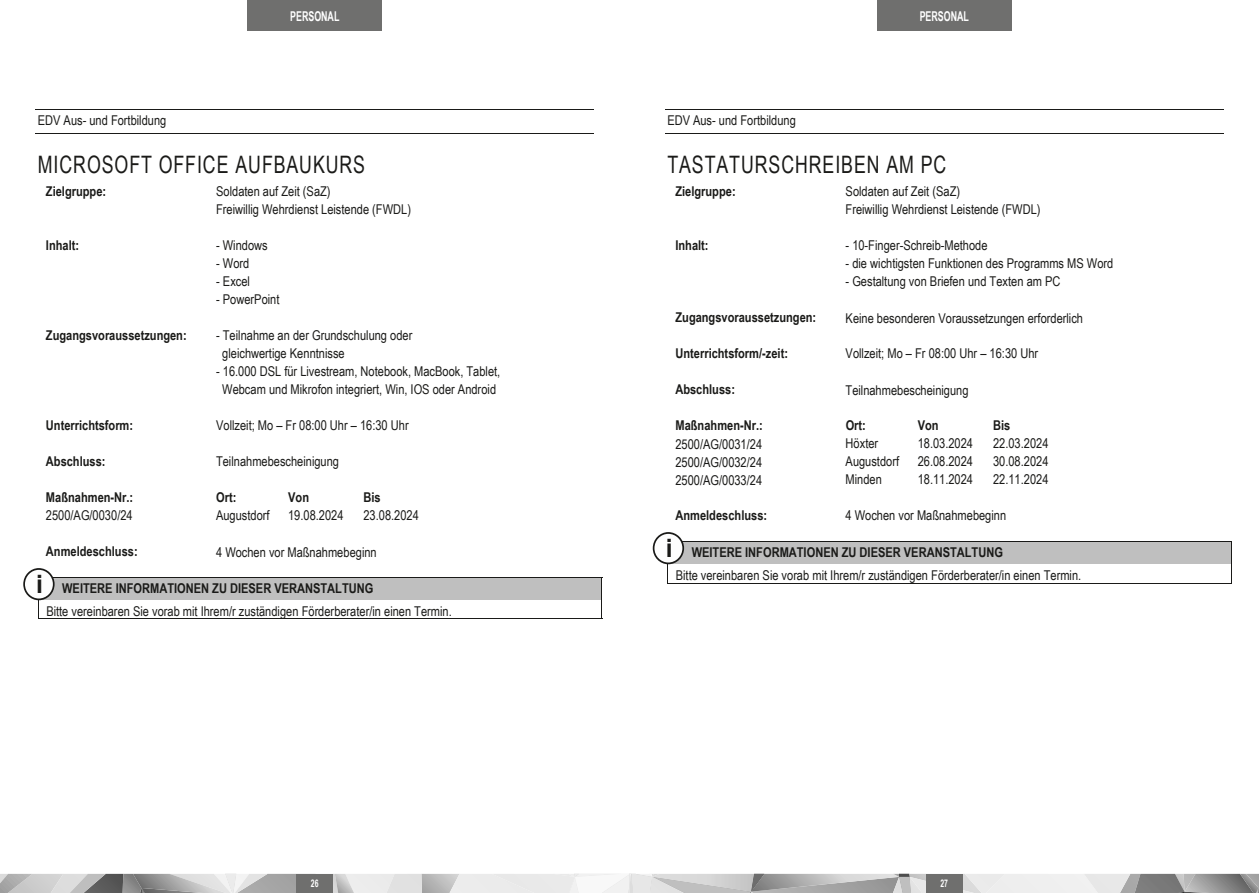
<style>
.page{position:relative;width:1259px;height:893px;background:#fff}
.page>*{position:absolute;margin:0;border:0;box-sizing:border-box;transform-origin:0 0}
.t1{font:700 25.35px "Arial";color:#1a1a18}
.t2{font:24px "Arial Narrow";letter-spacing:.045em;color:#1a1a18;scale:.9 1}
.t3{font:13.5px/18px "Arial Narrow";color:#1a1a18}
.t4{font:700 13.5px "Arial Narrow";color:#1a1a18}
.t5{font:700 13.5px "Arial Narrow";color:#fff;scale:.8 1}
.t6{font:700 10.5px "Arial Narrow";color:#fff;scale:.8 1}
.s1{font-weight:700}
</style>
<div class="page">
<svg style="left:0;top:874px;width:1259px;height:19px;background:#c5c5c5"></svg>
<div style="left:297px;top:874px;width:36px;height:19px;background:#6f6f6e"></div>
<div style="left:926px;top:874px;width:36px;height:19px;background:#6f6f6e"></div>
<div style="left:248px;top:0;width:134px;height:31px;background:#6f6f6e"></div>
<div style="left:877px;top:0;width:134px;height:31px;background:#6f6f6e"></div>
<hr style="left:36px;top:109px;width:558px;height:1px;background:#1a1a18">
<hr style="left:36px;top:133px;width:558px;height:1px;background:#1a1a18">
<div style="left:46px;top:578px;width:548px;height:23px;background:#bfbfbf"></div>
<hr style="left:38px;top:577px;width:564px;height:1px;background:#1a1a18">
<svg style="left:601px;top:578px;width:1px;height:41px"></svg>
<svg style="left:38px;top:600px;width:1px;height:19px"></svg>
<hr style="left:38px;top:619px;width:564px;height:1px;background:#1a1a18">
<div style="left:24px;top:569px;width:30px;height:30px;background:#fefefe;border-radius:50%"></div>
<div style="left:23px;top:568px;width:32px;height:32px;border:2px solid #1a1a18;border-radius:50%"></div>
<hr style="left:665px;top:109px;width:558px;height:1px;background:#1a1a18">
<hr style="left:665px;top:133px;width:558px;height:1px;background:#1a1a18">
<div style="left:676px;top:542px;width:547px;height:23px;background:#bfbfbf"></div>
<hr style="left:667px;top:541px;width:564px;height:1px;background:#1a1a18">
<svg style="left:667px;top:564px;width:1px;height:19px"></svg>
<hr style="left:667px;top:583px;width:564px;height:1px;background:#1a1a18">
<svg style="left:1231px;top:541px;width:1px;height:43px"></svg>
<div style="left:653px;top:533px;width:30px;height:30px;background:#fefefe;border-radius:50%"></div>
<div style="left:653px;top:532px;width:31px;height:32px;border:2px solid #1a1a18;border-radius:50%"></div>
<p class="t5" style="left:290px;top:6px;width:63px">PERSONAL</p>
<p class="t5" style="left:919px;top:6px;width:63px">PERSONAL</p>
<p class="t3" style="left:38px;top:111px;width:130px">EDV Aus- und Fortbildung</p>
<p class="t2" style="left:38px;top:147px;width:365px">MICROSOFT OFFICE AUFBAUKURS</p>
<p class="t4" style="left:46px;top:181px;width:62px">Zielgruppe:</p>
<p class="t3" style="left:216px;top:182px;width:196px">Soldaten auf Zeit (SaZ)<br>Freiwillig Wehrdienst Leistende (FWDL)</p>
<p class="t4" style="left:46px;top:235px;width:35px">Inhalt:</p>
<p class="t3" style="left:216px;top:236px;width:53px">- Windows</p>
<p class="t3" style="left:216px;top:254px;width:35px">- Word</p>
<p class="t3" style="left:216px;top:272px;width:35px">- Excel</p>
<p class="t3" style="left:216px;top:290px;width:65px">- PowerPoint</p>
<p class="t4" style="left:46px;top:325px;width:142px">Zugangsvoraussetzungen:</p>
<p class="t3" style="left:222px;top:326px;width:192px;text-indent:-6px">- Teilnahme an der Grundschulung oder gleichwertige Kenntnisse</p>
<p class="t3" style="left:216px;top:362px;width:286px;text-align:center">- 16.000 DSL für Livestream, Notebook, MacBook, Tablet,<br>Webcam und Mikrofon integriert, Win, IOS oder Android</p>
<p class="t4" style="left:46px;top:415px;width:89px">Unterrichtsform:</p>
<p class="t3" style="left:216px;top:416px;width:194px">Vollzeit; Mo – Fr 08:00 Uhr – 16:30 Uhr</p>
<p class="t4" style="left:46px;top:451px;width:61px">Abschluss:</p>
<p class="t3" style="left:216px;top:452px;width:124px">Teilnahmebescheinigung</p>
<p class="t4" style="left:46px;top:487px;width:89px">Maßnahmen-Nr.:</p>
<p class="t4" style="left:216px;top:487px;width:22px">Ort:</p>
<p class="t4" style="left:288px;top:487px;width:22px">Von</p>
<p class="t4" style="left:363px;top:487px;width:19px">Bis</p>
<p class="t3" style="left:46px;top:506px;width:88px">2500/AG/0030/24</p>
<p class="t3" style="left:216px;top:506px;width:55px">Augustdorf</p>
<p class="t3" style="left:288px;top:506px;width:57px">19.08.2024</p>
<p class="t3" style="left:363px;top:506px;width:57px">23.08.2024</p>
<p class="t4" style="left:46px;top:541px;width:93px">Anmeldeschluss:</p>
<p class="t3" style="left:216px;top:542px;width:162px">4 Wochen vor Maßnahmebeginn</p>
<p class="t3" style="left:46px;top:577px;width:407px;line-height:22.6px;text-indent:16px"><span class="s1">WEITERE INFORMATIONEN ZU DIESER VERANSTALTUNG<br></span>Bitte vereinbaren Sie vorab mit Ihrem/r zuständigen Förderberater/in einen Termin.</p>
<p class="t1" style="left:36px;top:566px;width:8px">i</p>
<p class="t3" style="left:667px;top:111px;width:130px">EDV Aus- und Fortbildung</p>
<p class="t2" style="left:667px;top:147px;width:311px">TASTATURSCHREIBEN AM PC</p>
<p class="t4" style="left:675px;top:181px;width:62px">Zielgruppe:</p>
<p class="t3" style="left:845px;top:182px;width:196px">Soldaten auf Zeit (SaZ)<br>Freiwillig Wehrdienst Leistende (FWDL)</p>
<p class="t4" style="left:675px;top:235px;width:35px">Inhalt:</p>
<p class="t3" style="left:845px;top:236px;width:143px">- 10-Finger-Schreib-Methode</p>
<p class="t3" style="left:845px;top:254px;width:269px">- die wichtigsten Funktionen des Programms MS Word</p>
<p class="t3" style="left:845px;top:272px;width:216px">- Gestaltung von Briefen und Texten am PC</p>
<p class="t4" style="left:675px;top:307px;width:142px">Zugangsvoraussetzungen:</p>
<p class="t3" style="left:845px;top:308px;width:239px">Keine besonderen Voraussetzungen erforderlich</p>
<p class="t4" style="left:675px;top:343px;width:114px">Unterrichtsform/-zeit:</p>
<p class="t3" style="left:845px;top:344px;width:194px">Vollzeit; Mo – Fr 08:00 Uhr – 16:30 Uhr</p>
<p class="t4" style="left:675px;top:379px;width:61px">Abschluss:</p>
<p class="t3" style="left:845px;top:380px;width:124px">Teilnahmebescheinigung</p>
<p class="t4" style="left:675px;top:415px;width:89px">Maßnahmen-Nr.:</p>
<p class="t4" style="left:845px;top:415px;width:22px">Ort:</p>
<p class="t4" style="left:917px;top:415px;width:22px">Von</p>
<p class="t4" style="left:993px;top:415px;width:19px">Bis</p>
<p class="t3" style="left:675px;top:434px;width:88px;text-align:justify">2500/AG/0031/24<br>2500/AG/0032/24<br>2500/AG/0033/24</p>
<p class="t3" style="left:845px;top:434px;width:55px">Höxter<br>Augustdorf<br>Minden</p>
<p class="t3" style="left:917px;top:434px;width:57px;text-align:justify">18.03.2024<br>26.08.2024<br>18.11.2024</p>
<p class="t3" style="left:993px;top:434px;width:57px;text-align:justify">22.03.2024<br>30.08.2024<br>22.11.2024</p>
<p class="t4" style="left:675px;top:505px;width:93px">Anmeldeschluss:</p>
<p class="t3" style="left:845px;top:506px;width:162px">4 Wochen vor Maßnahmebeginn</p>
<p class="t3" style="left:676px;top:541px;width:407px;line-height:22.6px;text-indent:16px"><span class="s1">WEITERE INFORMATIONEN ZU DIESER VERANSTALTUNG<br></span>Bitte vereinbaren Sie vorab mit Ihrem/r zuständigen Förderberater/in einen Termin.</p>
<p class="t1" style="left:665px;top:530px;width:8px">i</p>
<p class="t6" style="left:311px;top:875px;width:11px">26</p>
<p class="t6" style="left:940px;top:875px;width:11px">27</p>
</div>
